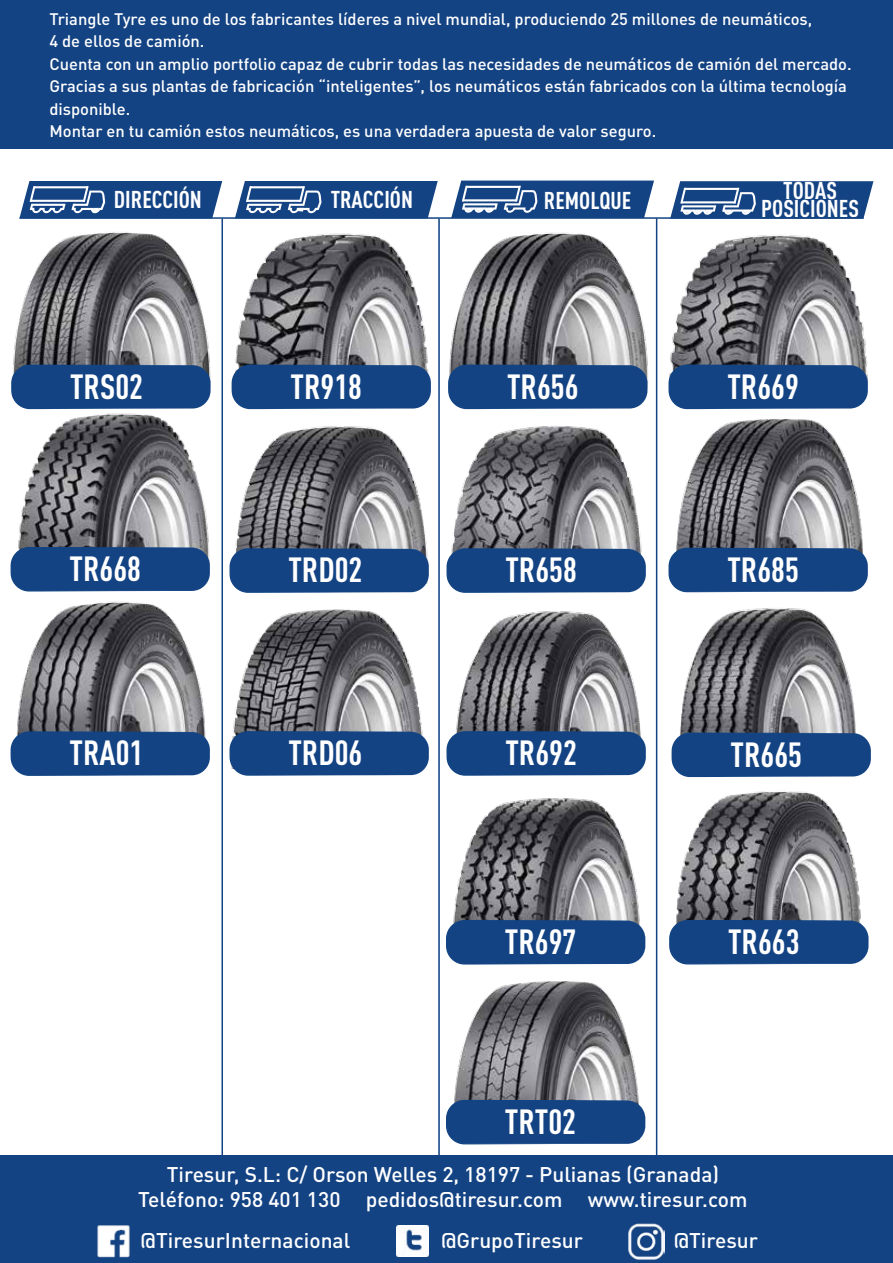
<style>
.page{position:relative;width:893px;height:1263px;background:#fff}
.page>*{position:absolute;margin:0;border:0;box-sizing:border-box;transform-origin:0 0}
.t1{font:700 condensed 34.5px "DIN Pro";color:#fff}
.t2{font:700 condensed 24px/18px "DIN Pro";color:#fff;text-align:center}
.t3{font:500 21px/25.5px "DIN Pro";color:#fff;text-align:center}
.t4{font:500 16.5px/22.5px "DIN Pro";color:#fff}
</style>
<div class="page">
<img style="left:680px;top:608px;width:176px;height:124px">
<hr style="left:221px;top:218px;width:2px;height:970px;background:#124483">
<hr style="left:438px;top:218px;width:2px;height:970px;background:#124483">
<hr style="left:656px;top:218px;width:1px;height:970px;background:#124483">
<img style="left:676px;top:419px;width:187px;height:129px">
<img style="left:670px;top:235px;width:198px;height:130px">
<svg style="left:235px;top:181px;width:203px;height:36px;background:#355d95"></svg>
<svg style="left:451px;top:181px;width:203px;height:36px;background:#365e95"></svg>
<div style="left:0;top:0;width:893px;height:149px;background:#144384"></div>
<div style="left:0;top:1155px;width:893px;height:108px;background:#144384"></div>
<svg style="left:19px;top:181px;width:203px;height:37px;background:#355d95"></svg>
<svg style="left:670px;top:181px;width:203px;height:36px;background:#375f96"></svg>
<hr style="left:20px;top:217px;width:844px;height:2px;background:#124483">
<img style="left:454px;top:981px;width:185px;height:119px">
<img style="left:453px;top:798px;width:187px;height:122px">
<img style="left:456px;top:611px;width:185px;height:120px">
<img style="left:451px;top:426px;width:191px;height:122px">
<img style="left:235px;top:426px;width:192px;height:122px">
<img style="left:221px;top:219px;width:207px;height:177px">
<img style="left:233px;top:609px;width:190px;height:122px">
<img style="left:13px;top:232px;width:197px;height:133px">
<img style="left:449px;top:232px;width:199px;height:133px">
<div style="left:11px;top:365px;width:200px;height:42px;background:#144384"></div>
<div style="left:232px;top:365px;width:199px;height:44px;background:#144384"></div>
<div style="left:448px;top:365px;width:200px;height:44px;background:#144384"></div>
<div style="left:668px;top:365px;width:200px;height:44px;background:#144384"></div>
<div style="left:668px;top:548px;width:200px;height:44px;background:#144384"></div>
<svg style="left:671px;top:732px;width:200px;height:45px;background:#1f4c89"></svg>
<svg style="left:229px;top:548px;width:200px;height:45px;background:#1f4b88"></svg>
<svg style="left:229px;top:731px;width:200px;height:45px;background:#1f4c89"></svg>
<svg style="left:446px;top:548px;width:200px;height:45px;background:#1f4b89"></svg>
<svg style="left:446px;top:731px;width:200px;height:45px;background:#204c89"></svg>
<div style="left:446px;top:920px;width:200px;height:44px;background:#144384"></div>
<div style="left:446px;top:1100px;width:200px;height:44px;background:#144384"></div>
<img style="left:97px;top:1225px;width:33px;height:33px">
<img style="left:629px;top:1223px;width:36px;height:37px">
<img style="left:396px;top:1225px;width:33px;height:31px">
<img style="left:10px;top:407px;width:199px;height:168px">
<div style="left:11px;top:547px;width:199px;height:44px;background:#144384"></div>
<img style="left:17px;top:601px;width:189px;height:130px">
<svg style="left:11px;top:731px;width:199px;height:45px;background:#1e4a88"></svg>
<img style="left:676px;top:791px;width:185px;height:129px">
<div style="left:669px;top:920px;width:200px;height:44px;background:#144384"></div>
<p class="t4" style="left:49px;top:6px;width:804px">Triangle Tyre es uno de los fabricantes líderes a nivel mundial, produciendo 25 millones de neumáticos,<br>4 de ellos de camión.<br>Cuenta con un amplio portfolio capaz de cubrir todas las necesidades de neumáticos de camión del mercado.<br>Gracias a sus plantas de fabricación “inteligentes”, los neumáticos están fabricados con la última tecnología disponible.<br>Montar en tu camión estos neumáticos, es una verdadera apuesta de valor seguro.</p>
<h2 class="t2" style="left:114px;top:188px;width:89px">DIRECCIÓN</h2>
<h2 class="t2" style="left:761px;top:179px;width:99px">TODAS<br>POSICIONES</h2>
<h2 class="t2" style="left:331px;top:189px;width:84px">TRACCIÓN</h2>
<h2 class="t2" style="left:544px;top:189px;width:89px">REMOLQUE</h2>
<h1 class="t1" style="left:70px;top:360px;width:74px">TRS02</h1>
<h1 class="t1" style="left:290px;top:360px;width:73px">TR918</h1>
<h1 class="t1" style="left:507px;top:360px;width:73px">TR656</h1>
<h1 class="t1" style="left:727px;top:360px;width:73px">TR669</h1>
<h1 class="t1" style="left:69px;top:543px;width:73px">TR668</h1>
<h1 class="t1" style="left:69px;top:727px;width:75px">TRA01</h1>
<h1 class="t1" style="left:288px;top:544px;width:76px">TRD02</h1>
<h1 class="t1" style="left:288px;top:727px;width:76px">TRD06</h1>
<h1 class="t1" style="left:505px;top:544px;width:73px">TR658</h1>
<h1 class="t1" style="left:505px;top:727px;width:73px">TR692</h1>
<h1 class="t1" style="left:505px;top:916px;width:73px">TR697</h1>
<h1 class="t1" style="left:505px;top:1095px;width:73px">TRT02</h1>
<h1 class="t1" style="left:727px;top:543px;width:73px">TR685</h1>
<h1 class="t1" style="left:730px;top:728px;width:73px">TR665</h1>
<h1 class="t1" style="left:728px;top:916px;width:73px">TR663</h1>
<p class="t3" style="left:138px;top:1159px;width:611px">Tiresur, S.L: C/ Orson Welles 2, 18197 - Pulianas (Granada)<br>Teléfono: 958 401 130 pedidos@tiresur.com www.tiresur.com</p>
<p class="t3" style="left:141px;top:1225px;width:211px">@TiresurInternacional</p>
<p class="t3" style="left:441px;top:1225px;width:143px">@GrupoTiresur</p>
<p class="t3" style="left:674px;top:1225px;width:86px">@Tiresur</p>
</div>
